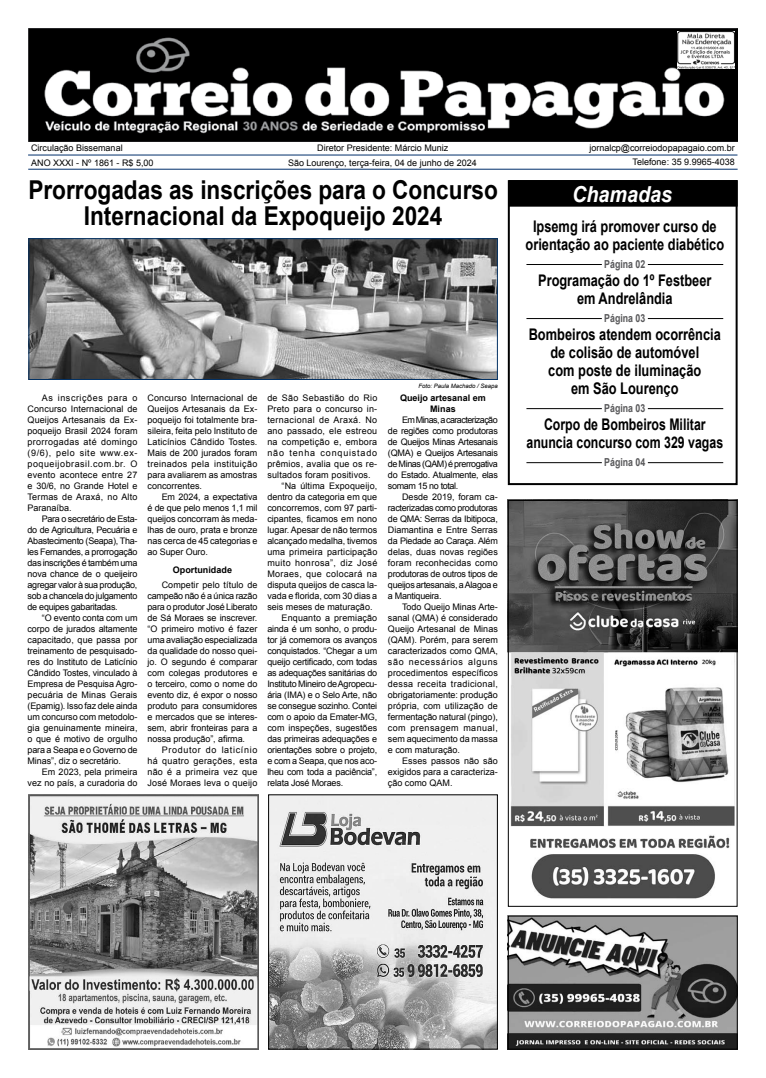
<style>
.page{position:relative;width:766px;height:1078px;background:#fff}
.page>*{position:absolute;margin:0;border:0;box-sizing:border-box;transform-origin:0 0}
.t1{font:700 26px/26px "Arial";color:#000;text-align:center;scale:.87 1}
.t2{font:italic 700 22px "Arial";color:#fff;scale:.9 1}
.t3{font:700 16px/18px "Arial";color:#000;text-align:center;scale:.8 1}
.t4{font:700 16px/18px "Arial";color:#000;text-align:center;scale:.77 1}
.t5{font:700 11px "Arial";color:#58585a;scale:.8 1}
.t6{font:9px/11px "Arial";color:#000;text-align:justify}
.t7{font:9px "Arial";letter-spacing:-.02em;color:#000}
.t8{font:9px "Arial";letter-spacing:.02em;color:#000}
.t9{font:9px "Arial";letter-spacing:.025em;color:#000}
.t10{font:9px "Arial";letter-spacing:.035em;color:#000}
.t11{font:700 9px/11px "Arial";color:#000;text-align:center}
.t12{font:9px "Arial";letter-spacing:-.03em;color:#000}
.t13{font:9px "Arial";letter-spacing:.04em;color:#000}
.t14{font:9px "Arial";letter-spacing:.09em;color:#000}
.t15{font:italic 6px "Arial";color:#000}
</style>
<div class="page">
<hr style="left:28px;top:154px;width:709px;height:1px;background:#002f6b">
<hr style="left:28px;top:169px;width:709px;height:1px;background:#002f6b">
<img style="left:28px;top:28px;width:709px;height:114px">
<img style="left:677px;top:31px;width:57px;height:37px">
<img style="left:509px;top:917px;width:226px;height:130px">
<div style="left:507px;top:915px;width:230px;height:134px;border:1px solid #000"></div>
<div style="left:507px;top:180px;width:230px;height:305px;border:2px solid #000"></div>
<div style="left:508px;top:180px;width:229px;height:26px;background:#000"></div>
<hr style="left:526px;top:264px;width:75px;height:1px;background:#000">
<hr style="left:647px;top:264px;width:76px;height:1px;background:#000">
<hr style="left:526px;top:318px;width:75px;height:1px;background:#000">
<hr style="left:647px;top:318px;width:76px;height:1px;background:#000">
<hr style="left:526px;top:408px;width:75px;height:1px;background:#000">
<hr style="left:647px;top:408px;width:76px;height:1px;background:#000">
<hr style="left:526px;top:462px;width:75px;height:1px;background:#000">
<hr style="left:647px;top:462px;width:76px;height:1px;background:#000">
<img style="left:270px;top:796px;width:225px;height:251px">
<img style="left:30px;top:240px;width:465px;height:138px">
<div style="left:28px;top:238px;width:469px;height:142px;border:1px solid #033163"></div>
<img style="left:28px;top:794px;width:230px;height:255px">
<img style="left:509px;top:502px;width:226px;height:397px">
<div style="left:507px;top:500px;width:230px;height:406px;border:1px solid #000"></div>
<p class="t6" style="left:31px;top:143px;width:93px">Circulação Bissemanal</p>
<p class="t6" style="left:317px;top:143px;width:133px">Diretor Presidente: Márcio Muniz</p>
<p class="t6" style="left:589px;top:141px;width:147px;line-height:13.9px;text-align:right">jornalcp@correiodopapagaio.com.br<br>Telefone: 35 9.9965-4038</p>
<h2 class="t2" style="left:572px;top:179px;width:113px">Chamadas</h2>
<h3 class="t3" style="left:525px;top:218px;width:250px">Ipsemg irá promover curso de orientação ao paciente diabético</h3>
<p class="t5" style="left:604px;top:257px;width:53px">Página 02</p>
<h3 class="t3" style="left:538px;top:272px;width:218px">Programação do 1º Festbeer em Andrelândia</h3>
<p class="t5" style="left:604px;top:311px;width:53px">Página 03</p>
<h3 class="t3" style="left:528px;top:326px;width:242px">Bombeiros atendem ocorrência de colisão de automóvel<br>com poste de iluminação<br>em São Lourenço</h3>
<p class="t5" style="left:604px;top:401px;width:53px">Página 03</p>
<h3 class="t4" style="left:526px;top:416px;width:257px">Corpo de Bombeiros Militar anuncia concurso com 329 vagas</h3>
<p class="t5" style="left:604px;top:455px;width:53px">Página 04</p>
<p class="t6" style="left:31px;top:157px;width:124px">ANO XXXI - Nº 1861 - R$ 5,00</p>
<p class="t6" style="left:288px;top:157px;width:190px">São Lourenço, terça-feira, 04 de junho de 2024</p>
<h1 class="t1" style="left:28px;top:178px;width:541px">Prorrogadas as inscrições para o Concurso<br>Internacional da Expoqueijo 2024</h1>
<p class="t15" style="left:418px;top:382px;width:81px">Foto: Paula Machado / Seapa</p>
<p class="t11" style="left:400px;top:392px;width:87px">Queijo artesanal em<br>Minas</p>
<p class="t6" style="left:388px;top:414px;width:111px;text-indent:14px">Em Minas, a caracterização de regiões como produtoras de Queijos Minas Artesanais (QMA) e Queijos Artesanais de Minas (QAM) é prerrogativa do Estado. Atualmente, elas somam 15 no total.</p>
<p class="t6" style="left:388px;top:491px;width:111px;text-indent:14px">Desde 2019, foram ca&shy;racterizadas como produtoras de QMA: Serras da Ibitipoca, Diamantina e Entre Serras da Piedade ao Caraça. Além delas, duas novas regiões foram reconhecidas como produtoras de outros tipos de queijos artesanais, a Alagoa e a Mantiqueira.</p>
<p class="t6" style="left:388px;top:601px;width:111px;text-indent:14px">Todo Queijo Minas Arte&shy;sanal (QMA) é considerado Queijo Artesanal de Minas (QAM). Porém, para serem caracterizados como QMA, são necessários alguns procedimentos específicos dessa receita tradicional, obrigatoriamente: produção própria, com utilização de fermentação natural (pingo), com prensagem manual, sem aquecimento da massa e com maturação.</p>
<p class="t6" style="left:388px;top:755px;width:111px;text-indent:14px">Esses passos não são exigidos para a caracteriza&shy;ção como QAM.</p>
<p class="t9" style="left:267px;top:391px;width:111px">de São Sebastião do Rio</p>
<p class="t8" style="left:267px;top:402px;width:111px">Preto para o concurso in-</p>
<p class="t10" style="left:267px;top:413px;width:111px">ternacional de Araxá. No</p>
<p class="t9" style="left:267px;top:424px;width:111px">ano passado, ele estreou</p>
<p class="t9" style="left:267px;top:435px;width:111px">na competição e, embora</p>
<p class="t14" style="left:267px;top:446px;width:111px">não tenha conquistado</p>
<p class="t8" style="left:267px;top:457px;width:111px">prêmios, avalia que os re-</p>
<p class="t8" style="left:267px;top:468px;width:105px">sultados foram positivos.</p>
<p class="t6" style="left:281px;top:480px;width:97px">“Na última Expoqueijo,</p>
<p class="t6" style="left:267px;top:491px;width:111px">dentro da categoria em que</p>
<p class="t6" style="left:267px;top:502px;width:111px">concorremos, com 97 parti-</p>
<p class="t6" style="left:267px;top:513px;width:111px">cipantes, ficamos em nono</p>
<p class="t6" style="left:267px;top:524px;width:111px">lugar. Apesar de não termos</p>
<p class="t6" style="left:267px;top:535px;width:111px">alcançado medalha, tivemos</p>
<p class="t8" style="left:267px;top:545px;width:111px">uma primeira participação</p>
<p class="t13" style="left:267px;top:556px;width:111px">muito honrosa”, diz José</p>
<p class="t10" style="left:267px;top:567px;width:111px">Moraes, que colocará na</p>
<p class="t6" style="left:267px;top:579px;width:111px">disputa queijos de casca la-</p>
<p class="t6" style="left:267px;top:590px;width:111px">vada e florida, com 30 dias a</p>
<p class="t6" style="left:267px;top:601px;width:107px">seis meses de maturação.</p>
<p class="t6" style="left:281px;top:612px;width:97px">Enquanto a premiação</p>
<p class="t7" style="left:267px;top:622px;width:111px">ainda é um sonho, o produ-</p>
<p class="t7" style="left:267px;top:633px;width:111px">tor já comemora os avanços</p>
<p class="t7" style="left:267px;top:644px;width:111px">conquistados. “Chegar a um</p>
<p class="t7" style="left:267px;top:655px;width:111px">queijo certificado, com todas</p>
<p class="t7" style="left:267px;top:666px;width:111px">as adequações sanitárias do</p>
<p class="t12" style="left:267px;top:677px;width:111px">Instituto Mineiro de Agropecu-</p>
<p class="t7" style="left:267px;top:688px;width:111px">ária (IMA) e o Selo Arte, não</p>
<p class="t7" style="left:267px;top:699px;width:111px">se consegue sozinho. Contei</p>
<p class="t7" style="left:267px;top:710px;width:111px">com o apoio da Emater-MG,</p>
<p class="t6" style="left:267px;top:722px;width:111px">com inspeções, sugestões</p>
<p class="t7" style="left:267px;top:732px;width:111px">das primeiras adequações e</p>
<p class="t7" style="left:267px;top:743px;width:111px">orientações sobre o projeto,</p>
<p class="t7" style="left:267px;top:754px;width:111px">e com a Seapa, que nos aco-</p>
<p class="t7" style="left:267px;top:765px;width:111px">lheu com toda a paciência”,</p>
<p class="t7" style="left:267px;top:776px;width:77px">relata José Moraes.</p>
<p class="t6" style="left:147px;top:392px;width:111px">Concurso Internacional de Queijos Artesanais da Ex&shy;poqueijo foi totalmente bra&shy;sileira, feita pelo Instituto de Laticínios Cândido Tostes.<br>Mais de 200 jurados foram treinados pela instituição para avaliarem as amostras concorrentes.</p>
<p class="t6" style="left:147px;top:491px;width:111px;text-indent:14px">Em 2024, a expectativa é de que pelo menos 1,1 mil queijos concorram às meda&shy;lhas de ouro, prata e bronze nas cerca de 45 categorias e ao Super Ouro.</p>
<p class="t11" style="left:173px;top:564px;width:61px">Oportunidade</p>
<p class="t6" style="left:147px;top:579px;width:111px;text-indent:14px">Competir pelo título de campeão não é a única razão para o produtor José Liberato de Sá Moraes se inscrever. “O primeiro motivo é fazer uma avaliação especializada da qualidade do nosso quei&shy;jo. O segundo é comparar com colegas produtores e o terceiro, como o nome do evento diz, é expor o nosso produto para consumidores e mercados que se interes&shy;sem, abrir fronteiras para a nossa produção”, afirma.</p>
<p class="t6" style="left:147px;top:744px;width:111px;text-indent:14px">Produtor do laticínio há quatro gerações, esta não é a primeira vez que José Moraes leva o queijo</p>
<p class="t6" style="left:28px;top:392px;width:111px;text-indent:14px">As inscrições para o Concurso Internacional de Queijos Artesanais da Ex&shy;poqueijo Brasil 2024 foram prorrogadas até domingo (9/6), pelo site www.ex&shy;poqueijobrasil.com.br. O evento acontece entre 27 e 30/6, no Grande Hotel e Termas de Araxá, no Alto Paranaíba.</p>
<p class="t6" style="left:28px;top:513px;width:111px;text-indent:14px">Para o secretário de Esta&shy;do de Agricultura, Pecuária e Abastecimento (Seapa), Tha&shy;les Fernandes, a prorrogação das inscrições é também uma nova chance de o queijeiro agregar valor à sua produção, sob a chancela do julgamento de equipes gabaritadas.</p>
<p class="t6" style="left:28px;top:612px;width:111px;text-indent:14px">“O evento conta com um corpo de jurados altamente capacitado, que passa por treinamento de pesquisado&shy;res do Instituto de Laticínio Cândido Tostes, vinculado à Empresa de Pesquisa Agro&shy;pecuária de Minas Gerais (Epamig). Isso faz dele ainda um concurso com metodolo&shy;gia genuinamente mineira, o que é motivo de orgulho para a Seapa e o Governo de Minas”, diz o secretário.</p>
<p class="t6" style="left:28px;top:766px;width:111px;text-align:right">Em 2023, pela primeira vez no país, a curadoria do</p>
</div>
